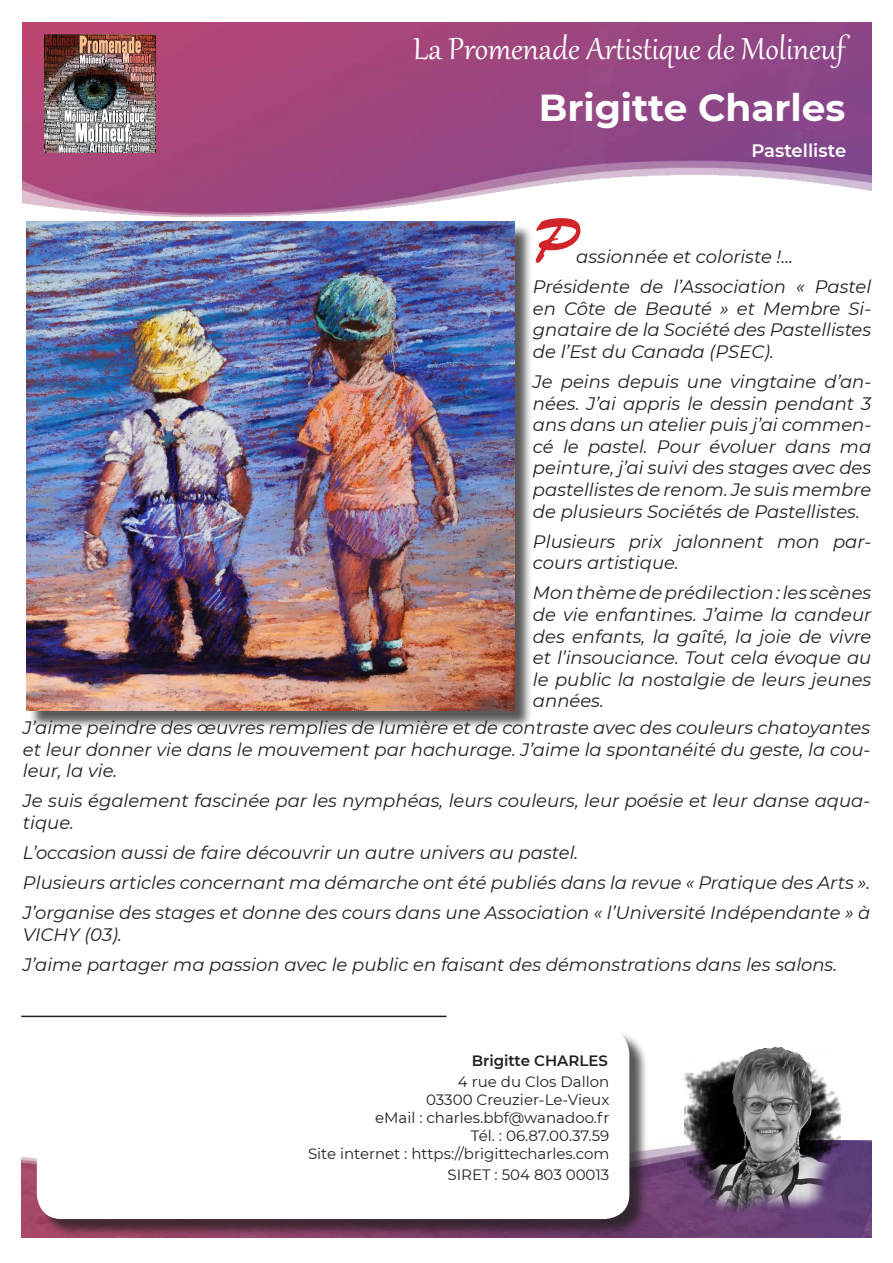
<style>
.page{position:relative;width:893px;height:1263px;background:#fff}
.page>*{position:absolute;margin:0;border:0;box-sizing:border-box;transform-origin:0 0}
.t1{font:60px "Brush Script Std";color:#d1232a}
.t2{font:37.5px "Gabriola";color:#fff}
.t3{font:700 37.5px "Montserrat";color:#fff}
.t4{font:italic 18px/21.6px "Montserrat";color:#231f20;text-align:justify}
.t5{font:600 18px "Montserrat";color:#fff}
.t6{font:15px "Montserrat";color:#231f20}
.t7{font:600 15px "Montserrat";color:#231f20}
</style>
<div class="page">
<img style="left:21px;top:1140px;width:851px;height:97px">
<img style="left:684px;top:1047px;width:157px;height:172px">
<img style="left:23px;top:22px;width:849px;height:200px">
<div style="left:39px;top:1031px;width:609px;height:207px;background:#231f20;opacity:.75"></div>
<div style="left:38px;top:1030px;width:591px;height:188px;background:#fff;border-radius:24px"></div>
<div style="left:37px;top:1029px;width:592px;height:190px;border:2px solid #fff;border-radius:24px"></div>
<hr style="left:21px;top:1016px;width:425px;height:1px;background:#231f20">
<div style="left:28px;top:224px;width:505px;height:506px;background:#231f20;opacity:.75"></div>
<img style="left:26px;top:222px;width:488px;height:489px">
<img style="left:44px;top:35px;width:112px;height:118px">
<p class="t2" style="left:413px;top:24px;width:433px">La Promenade Artistique de Molineuf</p>
<p class="t3" style="left:539px;top:81px;width:308px">Brigitte Charles</p>
<p class="t5" style="left:751px;top:138px;width:96px">Pastelliste</p>
<p class="t1" style="left:533px;top:207px;width:46px">P</p>
<p class="t4" style="left:576px;top:245px;width:218px">assionnée et coloriste !…</p>
<p class="t4" style="left:533px;top:275px;width:340px">Présidente de l’Association « Pastel en Côte de Beauté » et Membre Si&shy;gnataire de la Société des Pastellistes de l’Est du Canada (PSEC).</p>
<p class="t4" style="left:533px;top:370px;width:340px">Je peins depuis une vingtaine d’an&shy;nées. J’ai appris le dessin pendant 3 ans dans un atelier puis j’ai commen&shy;cé le pastel. Pour évoluer dans ma peinture, j’ai suivi des stages avec des pastellistes de renom. Je suis membre de plusieurs Sociétés de Pastellistes.</p>
<p class="t4" style="left:533px;top:530px;width:340px">Plusieurs prix jalonnent mon par&shy;cours artistique.</p>
<p class="t4" style="left:533px;top:582px;width:340px">Mon thème de prédilection : les scènes de vie enfantines. J’aime la candeur des enfants, la gaîté, la joie de vivre et l’insouciance. Tout cela évoque au le public la nostalgie de leurs jeunes années.</p>
<p class="t4" style="left:23px;top:716px;width:849px">J’aime peindre des œuvres remplies de lumière et de contraste avec des couleurs chatoyantes et leur donner vie dans le mouvement par hachurage. J’aime la spontanéité du geste, la cou&shy;leur, la vie.</p>
<p class="t4" style="left:23px;top:789px;width:849px">Je suis également fascinée par les nymphéas, leurs couleurs, leur poésie et leur danse aqua&shy;tique.</p>
<p class="t4" style="left:23px;top:841px;width:557px">L’occasion aussi de faire découvrir un autre univers au pastel.</p>
<p class="t4" style="left:23px;top:871px;width:849px">Plusieurs articles concernant ma démarche ont été publiés dans la revue « Pratique des Arts ».</p>
<p class="t4" style="left:23px;top:901px;width:849px">J’organise des stages et donne des cours dans une Association « l’Université Indépendante » à<br>VICHY (03).</p>
<p class="t4" style="left:23px;top:953px;width:816px">J’aime partager ma passion avec le public en faisant des démonstrations dans les salons.</p>
<p class="t7" style="left:472px;top:1050px;width:138px">Brigitte CHARLES</p>
<p class="t6" style="left:458px;top:1071px;width:153px">4 rue du Clos Dallon</p>
<p class="t6" style="left:426px;top:1089px;width:185px">03300 Creuzier-Le-Vieux</p>
<p class="t6" style="left:375px;top:1107px;width:236px">eMail : charles.bbf@wanadoo.fr</p>
<p class="t6" style="left:471px;top:1125px;width:140px">Tél. : 06.87.00.37.59</p>
<p class="t6" style="left:308px;top:1143px;width:303px">Site internet : https://brigittecharles.com</p>
<p class="t6" style="left:447px;top:1164px;width:163px">SIRET : 504 803 00013</p>
</div>
